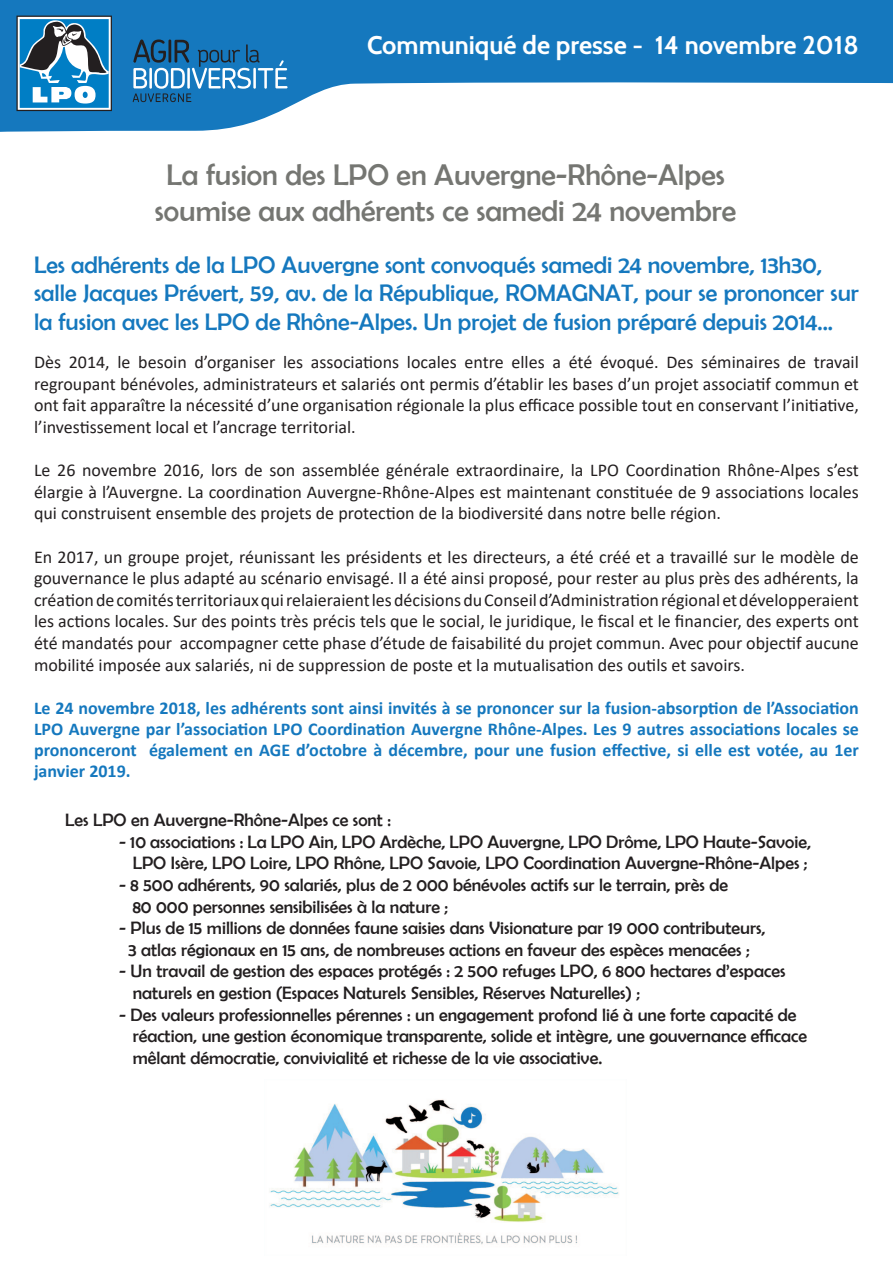
<style>
.page{position:relative;width:893px;height:1263px;background:#fff}
.page>*{position:absolute;margin:0;border:0;box-sizing:border-box;transform-origin:0 0}
.t1{font:30px/36px "Berlin Sans FB";color:#757672;text-align:center}
.t2{font:700 25.5px "Cabin";color:#fff}
.t3{font:24px/28.8px "Berlin Sans FB";color:#1578be}
.t4{font:18px/21.6px "Calibri";color:#231f20;text-align:justify}
.t5{font:18px/21.6px "Berlin Sans FB";color:#231f20}
.t6{font:700 18px/21px "Calibri";color:#1578be;text-align:justify}
</style>
<div class="page">
<svg style="left:0;top:0;width:893px;height:132px;fill:#1578be"></svg>
<svg style="left:16px;top:16px;width:96px;height:95px"></svg>
<svg style="left:133px;top:39px;width:155px;height:63px;background:#3380b6"></svg>
<img style="left:269px;top:1099px;width:350px;height:146px">
<h2 class="t2" style="left:367px;top:29px;width:493px">Communiqué de presse - 14 novembre 2018</h2>
<h1 class="t1" style="left:155px;top:157px;width:583px">La fusion des LPO en Auvergne-Rhône-Alpes soumise aux adhérents ce samedi 24 novembre</h1>
<h3 class="t3" style="left:34px;top:250px;width:826px">Les adhérents de la LPO Auvergne sont convoqués samedi 24 novembre, 13h30, salle Jacques Prévert, 59, av. de la République, ROMAGNAT, pour se prononcer sur la fusion avec les LPO de Rhône-Alpes. Un projet de fusion préparé depuis 2014...</h3>
<p class="t4" style="left:34px;top:351px;width:826px">Dès 2014, le besoin d’organiser les associations locales entre elles a été évoqué. Des séminaires de travail regroupant bénévoles, administrateurs et salariés ont permis d’établir les bases d’un projet associatif commun et ont fait apparaître la nécessité d’une organisation régionale la plus efficace possible tout en conservant l’initiative, l’investissement local et l’ancrage territorial.</p>
<p class="t4" style="left:34px;top:459px;width:826px">Le 26 novembre 2016, lors de son assemblée générale extraordinaire, la LPO Coordination Rhône-Alpes s’est élargie à l’Auvergne. La coordination Auvergne-Rhône-Alpes est maintenant constituée de 9 associations locales qui construisent ensemble des projets de protection de la biodiversité dans notre belle région.</p>
<p class="t4" style="left:34px;top:545px;width:826px">En 2017, un groupe projet, réunissant les présidents et les directeurs, a été créé et a travaillé sur le modèle de gouvernance le plus adapté au scénario envisagé. Il a été ainsi proposé, pour rester au plus près des adhérents, la création de comités territoriaux qui relaieraient les décisions du Conseil d’Administration régional et développeraient les actions locales. Sur des points très précis tels que le social, le juridique, le fiscal et le financier, des experts ont été mandatés pour accompagner cette phase d’étude de faisabilité du projet commun. Avec pour objectif aucune mobilité imposée aux salariés, ni de suppression de poste et la mutualisation des outils et savoirs.</p>
<p class="t6" style="left:34px;top:697px;width:826px">Le 24 novembre 2018, les adhérents sont ainsi invités à se prononcer sur la fusion-absorption de l’Association LPO Auvergne par l’association LPO Coordination Auvergne Rhône-Alpes. Les 9 autres associations locales se prononceront également en AGE d’octobre à décembre, pour une fusion effective, si elle est votée, au 1er janvier 2019.</p>
<p class="t5" style="left:65px;top:809px;width:327px">Les LPO en Auvergne-Rhône-Alpes ce sont :</p>
<p class="t5" style="left:119px;top:831px;width:693px;text-align:center">- 10 associations : La LPO Ain, LPO Ardèche, LPO Auvergne, LPO Drôme, LPO Haute-Savoie,<br>LPO Isère, LPO Loire, LPO Rhône, LPO Savoie, LPO Coordination Auvergne-Rhône-Alpes ;</p>
<p class="t5" style="left:133px;top:874px;width:597px;text-indent:-14px">- 8 500 adhérents, 90 salariés, plus de 2 000 bénévoles actifs sur le terrain, près de<br>80 000 personnes sensibilisées à la nature ;</p>
<p class="t5" style="left:119px;top:917px;width:648px;text-align:center">- Plus de 15 millions de données faune saisies dans Visionature par 19 000 contributeurs,<br>3 atlas régionaux en 15 ans, de nombreuses actions en faveur des espèces menacées ;</p>
<p class="t5" style="left:133px;top:960px;width:654px;text-indent:-14px">- Un travail de gestion des espaces protégés : 2 500 refuges LPO, 6 800 hectares d’espaces naturels en gestion (Espaces Naturels Sensibles, Réserves Naturelles) ;</p>
<p class="t5" style="left:133px;top:1003px;width:676px;text-indent:-14px">- Des valeurs professionnelles pérennes : un engagement profond lié à une forte capacité de réaction, une gestion économique transparente, solide et intègre, une gouvernance efficace mêlant démocratie, convivialité et richesse de la vie associative.</p>
</div>
